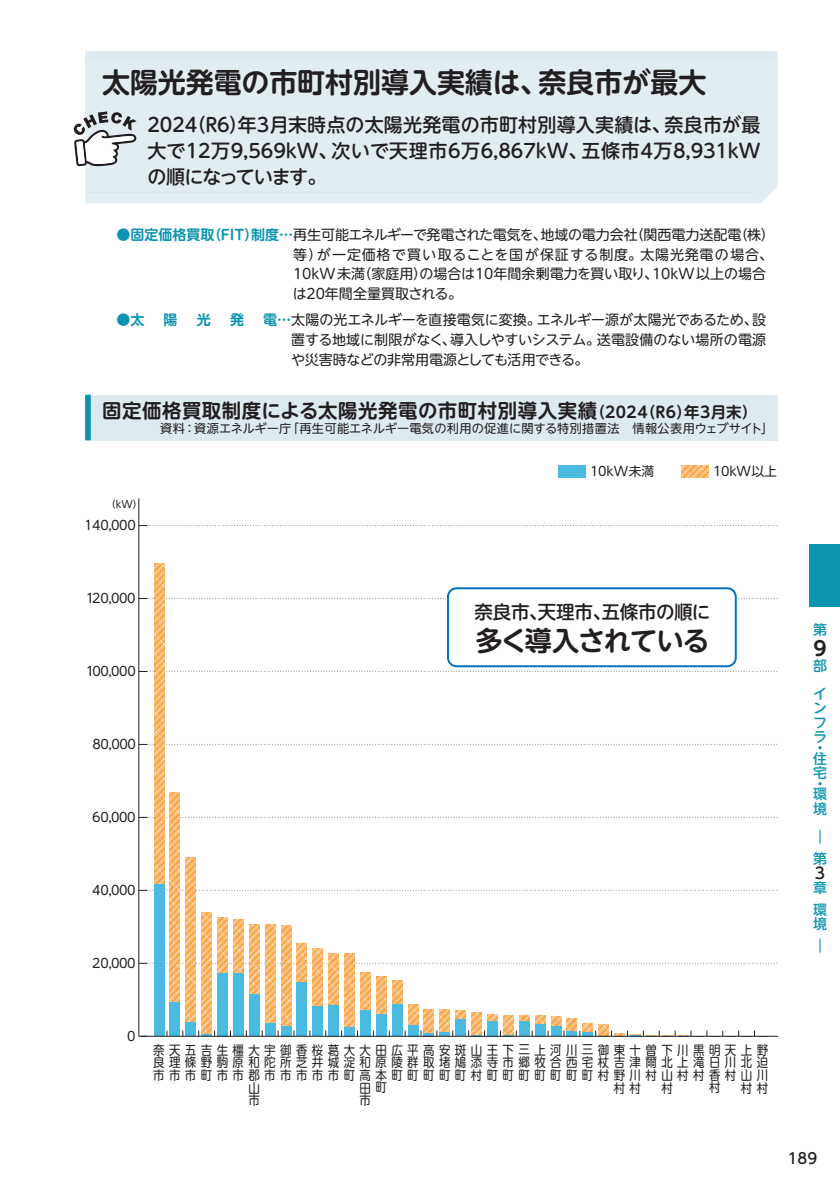
<style>
.page{position:relative;width:840px;height:1191px;background:#fff}
.page>*{position:absolute;margin:0;border:0;box-sizing:border-box;transform-origin:0 0}
.t1{font:500 62.4px "UD Shin M Go Pro";color:#0c94b0}
.t2{font:700 28px "UD Shin M Go Pro De";letter-spacing:-.005em;color:#231f20}
.t3{font:700 27.2px "UD Shin M Go Pro De";letter-spacing:-.04em;color:#231f20}
.t4{font:700 19.8px "UD Shin M Go Pro De";color:#231f20}
.t5{font:700 19.4px "UD Shin M Go Pro De";letter-spacing:.03em;color:#231f20}
.t6{font:500 19px/26px "UD Shin M Go Pro";color:#231f20;text-align:justify}
.t7{font:500 18.6px "UD Shin M Go Pro";letter-spacing:-.015em;color:#231f20}
.t8{font:500 15.6px "UD Shin M Go Pro";color:#231f20}
.t9{font:500 14.8px "UD Shin Go Pro";color:#231f20}
.t10{font:14px/19.8px "UD Shin M Go Pro";color:#231f20}
.t11{font:500 14px/10.8px "UD Shin M Go Pro";color:#0c94b0}
.t12{font:700 14px "UD Shin M Go Pro De";color:#0c94b0}
.t13{font:12.8px/12.8px "UD Shin M Go Pro";letter-spacing:-.035em;color:#231f20;scale:.9 1}
.t14{font:12.8px "UD Shin M Go Pro";letter-spacing:-.035em;color:#231f20}
.t15{font:12.2px "UD Shin M Go Pro";letter-spacing:.005em;color:#231f20}
.t16{font:10px "UD Shin M Go Pro";color:#231f20}
.s1{font-family:"UD Shin M Go Pro De";font-weight:700;color:#0c94b0}
.s2{font-size:15.6px}
</style>
<div class="page">
<svg style="left:154px;top:563px;width:10px;height:321px;background:#fab86f"></svg>
<svg style="left:170px;top:792px;width:10px;height:210px;background:#fab86e"></svg>
<svg style="left:186px;top:857px;width:10px;height:165px;background:#fab86e"></svg>
<svg style="left:201px;top:912px;width:10px;height:118px"></svg>
<svg style="left:217px;top:917px;width:10px;height:56px"></svg>
<svg style="left:233px;top:919px;width:10px;height:54px"></svg>
<svg style="left:249px;top:924px;width:10px;height:70px"></svg>
<svg style="left:265px;top:925px;width:10px;height:98px"></svg>
<svg style="left:281px;top:925px;width:10px;height:101px"></svg>
<svg style="left:297px;top:943px;width:10px;height:39px"></svg>
<svg style="left:312px;top:948px;width:10px;height:58px"></svg>
<svg style="left:328px;top:953px;width:10px;height:51px"></svg>
<svg style="left:344px;top:953px;width:10px;height:73px"></svg>
<svg style="left:360px;top:972px;width:10px;height:37px"></svg>
<svg style="left:376px;top:976px;width:10px;height:37px"></svg>
<svg style="left:392px;top:980px;width:10px;height:24px"></svg>
<svg style="left:408px;top:1004px;width:10px;height:21px"></svg>
<svg style="left:423px;top:1009px;width:10px;height:21px"></svg>
<svg style="left:439px;top:1010px;width:10px;height:22px"></svg>
<svg style="left:455px;top:1010px;width:10px;height:9px"></svg>
<svg style="left:471px;top:1012px;width:10px;height:18px"></svg>
<svg style="left:487px;top:1014px;width:10px;height:7px"></svg>
<svg style="left:503px;top:1015px;width:10px;height:15px"></svg>
<svg style="left:519px;top:1015px;width:10px;height:6px"></svg>
<svg style="left:535px;top:1015px;width:10px;height:8px"></svg>
<svg style="left:551px;top:1016px;width:9px;height:10px"></svg>
<svg style="left:566px;top:1018px;width:10px;height:12px"></svg>
<svg style="left:582px;top:1023px;width:10px;height:8px"></svg>
<svg style="left:598px;top:1024px;width:10px;height:6px"></svg>
<div style="left:154px;top:884px;width:10px;height:152px;background:#4abae1"></div>
<div style="left:170px;top:1002px;width:10px;height:34px;background:#4abae1"></div>
<div style="left:186px;top:1022px;width:10px;height:14px;background:#4abae1"></div>
<div style="left:217px;top:973px;width:10px;height:63px;background:#4abae1"></div>
<div style="left:233px;top:973px;width:10px;height:63px;background:#4abae1"></div>
<div style="left:249px;top:994px;width:10px;height:42px;background:#4abae1"></div>
<div style="left:265px;top:1023px;width:10px;height:13px;background:#4abae1"></div>
<div style="left:281px;top:1026px;width:10px;height:10px;background:#4abae1"></div>
<div style="left:297px;top:982px;width:10px;height:54px;background:#4abae1"></div>
<div style="left:312px;top:1006px;width:10px;height:30px;background:#4abae1"></div>
<div style="left:328px;top:1004px;width:10px;height:32px;background:#4abae1"></div>
<div style="left:344px;top:1026px;width:10px;height:10px;background:#4abae1"></div>
<div style="left:360px;top:1009px;width:10px;height:27px;background:#4abae1"></div>
<div style="left:376px;top:1013px;width:10px;height:23px;background:#4abae1"></div>
<div style="left:392px;top:1004px;width:10px;height:32px;background:#4abae1"></div>
<div style="left:408px;top:1025px;width:10px;height:11px;background:#4abae1"></div>
<svg style="left:439px;top:1032px;width:10px;height:4px"></svg>
<div style="left:455px;top:1019px;width:10px;height:17px;background:#4abae1"></div>
<div style="left:487px;top:1021px;width:10px;height:15px;background:#4abae1"></div>
<div style="left:519px;top:1021px;width:10px;height:15px;background:#4abae1"></div>
<div style="left:535px;top:1023px;width:10px;height:13px;background:#4abae1"></div>
<div style="left:550px;top:1026px;width:10px;height:10px;background:#4abae1"></div>
<div style="left:566px;top:1030px;width:10px;height:6px;background:#4abae1"></div>
<div style="left:582px;top:1031px;width:10px;height:5px;background:#4abae1"></div>
<hr style="left:141px;top:1036px;width:636px;height:1px;background:#231f20">
<svg style="left:198px;top:1030px;width:17px;height:6px"></svg>
<svg style="left:420px;top:1030px;width:17px;height:6px"></svg>
<svg style="left:468px;top:1030px;width:17px;height:6px"></svg>
<svg style="left:500px;top:1030px;width:16px;height:6px"></svg>
<svg style="left:595px;top:1030px;width:128px;height:7px"></svg>
<hr style="left:138px;top:498px;width:1px;height:538px;background:#231f20">
<svg style="left:139px;top:962px;width:638px;height:2px"></svg>
<svg style="left:139px;top:890px;width:638px;height:1px"></svg>
<svg style="left:139px;top:817px;width:638px;height:1px"></svg>
<svg style="left:139px;top:744px;width:638px;height:1px"></svg>
<svg style="left:139px;top:671px;width:638px;height:1px"></svg>
<svg style="left:139px;top:598px;width:638px;height:1px"></svg>
<svg style="left:139px;top:525px;width:638px;height:1px"></svg>
<svg style="left:681px;top:465px;width:27px;height:13px"></svg>
<div style="left:558px;top:465px;width:27px;height:13px;background:#4abae1"></div>
<div style="left:445px;top:586px;width:292px;height:82px;border:4px solid #fff;border-radius:9px"></div>
<div style="left:447px;top:588px;width:288px;height:78px;background:#fff;border-radius:9px"></div>
<div style="left:446px;top:587px;width:290px;height:80px;border:2px solid #0073bc;border-radius:9px"></div>
<div style="left:85px;top:51px;width:692px;height:8px;background:#ddeaf0"></div>
<div style="left:85px;top:59px;width:692px;height:144px;background:#e2edf2"></div>
<hr style="left:85px;top:192px;width:669px;height:1px;background:#dee1e6">
<div style="left:85px;top:395px;width:692px;height:45px;background:#ddeaf0"></div>
<div style="left:85px;top:395px;width:6px;height:45px;background:#0c94b0"></div>
<svg style="left:74px;top:111px;width:63px;height:56px"></svg>
<h2 class="t2" style="left:102px;top:59px;width:605px">太陽光発電の市町村別導入実績は、奈良市が最大</h2>
<h3 class="t6" style="left:147px;top:111px;width:614px">2024（R6）年3月末時点の太陽光発電の市町村別導入実績は、奈良市が最大で12万9,569kW、次いで天理市6万6,867kW、五條市4万8,931kWの順になっています。</h3>
<p class="t10" style="left:292px;top:224px;width:483px;text-indent:-176px"><span class="s1">●固定価格買取（FIT）制度…</span>再生可能エネルギーで発電された電気を、地域の電力会社（関西電力送配電（株）等）が一定価格で買い取ることを国が保証する制度。太陽光発電の場合、10kW未満（家庭用）の場合は10年間余剰電力を買い取り、10kW以上の場合は20年間全量買取される。</p>
<p class="t12" style="left:116px;top:308px;width:29px">●太</p>
<p class="t12" style="left:163px;top:308px;width:15px">陽</p>
<p class="t12" style="left:197px;top:308px;width:15px">光</p>
<p class="t12" style="left:230px;top:308px;width:15px">発</p>
<p class="t10" style="left:291px;top:309px;width:476px;text-align:justify;text-indent:-28px"><span class="s1">電…</span>太陽の光エネルギーを直接電気に変換。エネルギー源が太陽光であるため、設置する地域に制限がなく、導入しやすいシステム。送電設備のない場所の電源や災害時などの非常用電源としても活用できる。</p>
<h3 class="t5" style="left:102px;top:394px;width:656px">固定価格買取制度による太陽光発電の市町村別導入実績<span class="s2">（2024（R6）年3月末）</span></h3>
<p class="t15" style="left:160px;top:419px;width:614px">資料：資源エネルギー庁「再生可能エネルギー電気の利用の促進に関する特別措置法　情報公表用ウェブサイト」</p>
<p class="t16" style="left:106px;top:496px;width:38px">（kW）</p>
<p class="t14" style="left:85px;top:514px;width:52px">140,000</p>
<p class="t14" style="left:85px;top:587px;width:52px">120,000</p>
<p class="t14" style="left:85px;top:660px;width:52px">100,000</p>
<p class="t14" style="left:92px;top:733px;width:45px">80,000</p>
<p class="t14" style="left:92px;top:806px;width:45px">60,000</p>
<p class="t14" style="left:92px;top:879px;width:45px">40,000</p>
<p class="t14" style="left:92px;top:952px;width:45px">20,000</p>
<p class="t14" style="left:590px;top:461px;width:65px">10kW未満</p>
<p class="t14" style="left:712px;top:461px;width:65px">10kW以上</p>
<h3 class="t7" style="left:474px;top:597px;width:237px">奈良市、天理市、五條市の順に</h3>
<h3 class="t3" style="left:475px;top:618px;width:235px">多く導入されている</h3>
<h1 class="t1" style="left:788px;top:525px;width:64px">█</h1>
<p class="t11" style="left:812px;top:623px;width:15px">第</p>
<p class="t11" style="left:812px;top:650px;width:15px;line-height:28.6px">部イ</p>
<p class="t11" style="left:812px;top:700px;width:14px;line-height:14.2px;text-align:justify">ンフラ</p>
<p class="t11" style="left:812px;top:741px;width:15px">・住</p>
<p class="t11" style="left:812px;top:766px;width:15px">宅・環</p>
<p class="t11" style="left:812px;top:793px;width:15px;line-height:28.6px">境︱</p>
<p class="t11" style="left:812px;top:852px;width:15px">第</p>
<p class="t8" style="left:814px;top:860px;width:12px">3</p>
<p class="t11" style="left:812px;top:876px;width:15px;line-height:21.6px">章環</p>
<p class="t11" style="left:812px;top:912px;width:15px;line-height:21.6px">境︱</p>
<h3 class="t4" style="left:813px;top:632px;width:15px">9</h3>
<p class="t14" style="left:127px;top:1025px;width:10px">0</p>
<p class="t13" style="left:153px;top:1042px;width:684px">奈天五吉生橿大宇御香桜葛大大田広平高安斑山王下三上河川三御東十曽下川黒明天上野</p>
<p class="t13" style="left:153px;top:1055px;width:630px">良理條野駒原和陀所芝井城淀和原陵群取堵鳩添寺市郷牧合西宅杖吉津爾北上滝日</p>
<p class="t13" style="left:153px;top:1068px;width:683px">市市市町市市郡市市市市市町高本町町町町町村町町町町町町町村野川村山村村香村山川</p>
<p class="t13" style="left:248px;top:1080px;width:13px">山</p>
<p class="t13" style="left:248px;top:1093px;width:14px">市</p>
<p class="t13" style="left:724px;top:1049px;width:49px;line-height:25.4px;text-align:right">川北迫村村</p>
<p class="t13" style="left:359px;top:1080px;width:31px">田町市</p>
<p class="t13" style="left:613px;top:1080px;width:31px">村村</p>
<p class="t13" style="left:661px;top:1080px;width:14px">村</p>
<p class="t13" style="left:708px;top:1080px;width:14px">村</p>
<p class="t9" style="left:787px;top:1146px;width:31px">189</p>
</div>
